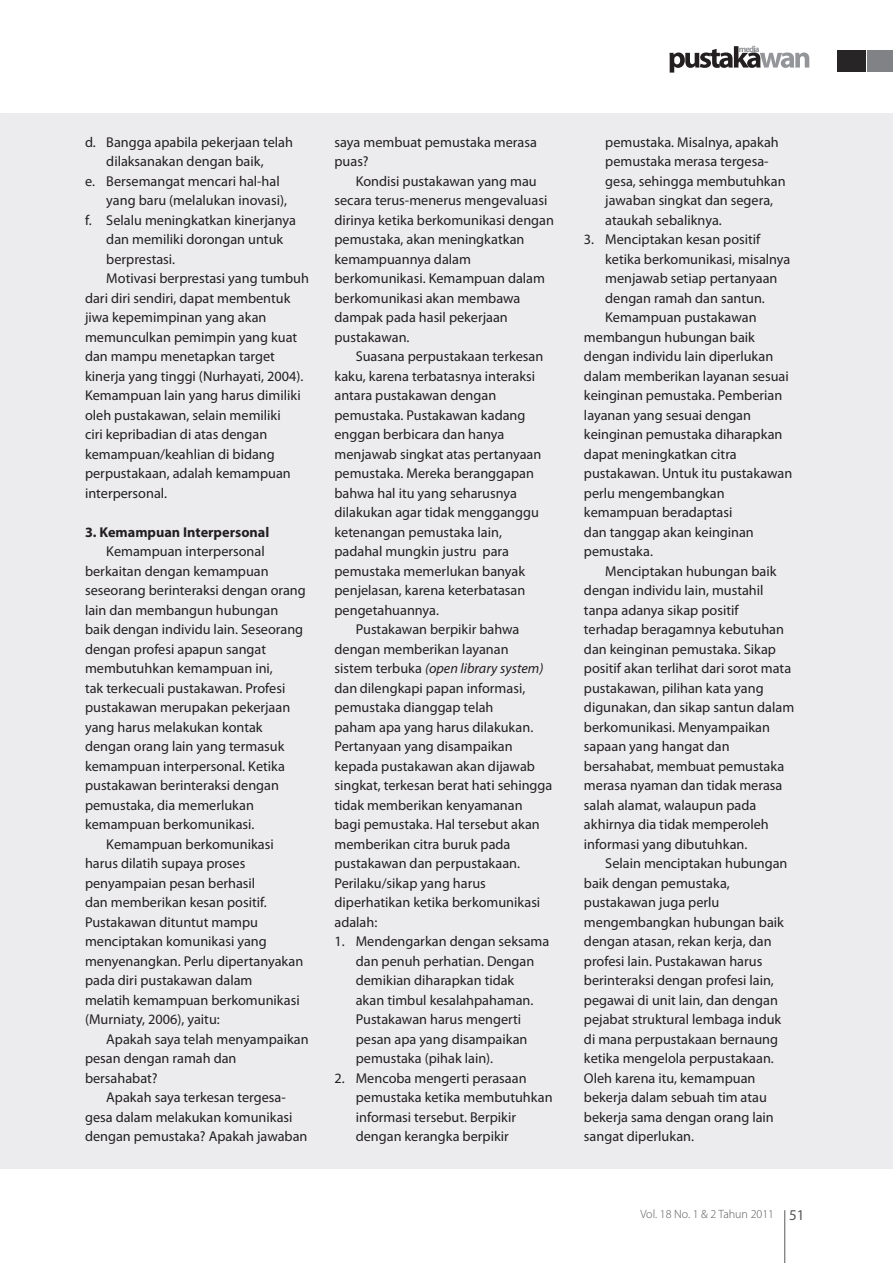
<style>
.page{position:relative;width:893px;height:1263px;background:#fff}
.page>*{position:absolute;margin:0;border:0;box-sizing:border-box;transform-origin:0 0}
.Body_Text_Indent{font:14.25px/19.5px "Myriad Pro";color:#231f20}
.Body_Text_Indent-2{font:700 14.25px "Myriad Pro";color:#231f20}
.t1{font:300 12px "Myriad Pro";color:#57585a}
.s1{font-style:italic}
.s2{font-weight:400;font-size:15px}
</style>
<div class="page">
<hr style="left:784px;top:1210px;width:1px;height:53px;background:#57585a">
<svg style="left:669px;top:46px;width:140px;height:27px"></svg>
<div style="left:867px;top:50px;width:26px;height:21px;background:#808285"></div>
<div style="left:837px;top:50px;width:28px;height:21px;background:#282526"></div>
<div style="left:0;top:113px;width:893px;height:1055px;background:#ececee"></div>
<p class="Body_Text_Indent" style="left:85px;top:132px;width:209px;text-align:center">d. Bangga apabila pekerjaan telah dilaksanakan dengan baik,</p>
<p class="Body_Text_Indent" style="left:106px;top:171px;width:182px;text-indent:-21px">e. Bersemangat mencari hal-hal yang baru (melalukan inovasi),</p>
<p class="Body_Text_Indent" style="left:106px;top:210px;width:191px;text-indent:-21px">f. Selalu meningkatkan kinerjanya dan memiliki dorongan untuk berprestasi.</p>
<p class="Body_Text_Indent" style="left:85px;top:268px;width:225px;text-indent:21px">Motivasi berprestasi yang tumbuh dari diri sendiri, dapat membentuk jiwa kepemimpinan yang akan memunculkan pemimpin yang kuat dan mampu menetapkan target kinerja yang tinggi (Nurhayati, 2004).<br>Kemampuan lain yang harus dimiliki oleh pustakawan, selain memiliki<br>ciri kepribadian di atas dengan kemampuan/keahlian di bidang perpustakaan, adalah kemampuan interpersonal.</p>
<p class="Body_Text_Indent-2" style="left:85px;top:523px;width:186px">3. Kemampuan Interpersonal</p>
<p class="Body_Text_Indent" style="left:85px;top:541px;width:222px;text-indent:21px">Kemampuan interpersonal berkaitan dengan kemampuan seseorang berinteraksi dengan orang lain dan membangun hubungan baik dengan individu lain. Seseorang dengan profesi apapun sangat membutuhkan kemampuan ini,<br>tak terkecuali pustakawan. Profesi pustakawan merupakan pekerjaan yang harus melakukan kontak dengan orang lain yang termasuk kemampuan interpersonal. Ketika pustakawan berinteraksi dengan pemustaka, dia memerlukan kemampuan berkomunikasi.</p>
<p class="Body_Text_Indent" style="left:85px;top:834px;width:220px;text-indent:21px">Kemampuan berkomunikasi harus dilatih supaya proses penyampaian pesan berhasil<br>dan memberikan kesan positif.<br>Pustakawan dituntut mampu menciptakan komunikasi yang menyenangkan. Perlu dipertanyakan pada diri pustakawan dalam<br>melatih kemampuan berkomunikasi (Murniaty, 2006), yaitu:</p>
<p class="Body_Text_Indent" style="left:85px;top:1029px;width:225px;text-indent:21px">Apakah saya telah menyampaikan pesan dengan ramah dan bersahabat?</p>
<p class="Body_Text_Indent" style="left:85px;top:1087px;width:224px;text-indent:21px">Apakah saya terkesan tergesa&shy;gesa dalam melakukan komunikasi dengan pemustaka? Apakah jawaban</p>
<p class="Body_Text_Indent" style="left:334px;top:132px;width:204px">saya membuat pemustaka merasa puas?</p>
<p class="Body_Text_Indent" style="left:334px;top:171px;width:221px;text-indent:21px">Kondisi pustakawan yang mau secara terus-menerus mengevaluasi dirinya ketika berkomunikasi dengan pemustaka, akan meningkatkan kemampuannya dalam berkomunikasi. Kemampuan dalam berkomunikasi akan membawa dampak pada hasil pekerjaan pustakawan.</p>
<p class="Body_Text_Indent" style="left:334px;top:346px;width:210px;text-indent:21px">Suasana perpustakaan terkesan kaku, karena terbatasnya interaksi antara pustakawan dengan pemustaka. Pustakawan kadang enggan berbicara dan hanya menjawab singkat atas pertanyaan pemustaka. Mereka beranggapan bahwa hal itu yang seharusnya dilakukan agar tidak mengganggu ketenangan pemustaka lain, padahal mungkin justru para pemustaka memerlukan banyak penjelasan, karena keterbatasan pengetahuannya.</p>
<p class="Body_Text_Indent" style="left:334px;top:619px;width:219px;text-indent:21px">Pustakawan berpikir bahwa dengan memberikan layanan<br>sistem terbuka <span class="s1">(open library system) </span>dan dilengkapi papan informasi, pemustaka dianggap telah<br>paham apa yang harus dilakukan.<br>Pertanyaan yang disampaikan kepada pustakawan akan dijawab singkat, terkesan berat hati sehingga tidak memberikan kenyamanan<br>bagi pemustaka. Hal tersebut akan memberikan citra buruk pada pustakawan dan perpustakaan.<br>Perilaku/sikap yang harus diperhatikan ketika berkomunikasi adalah:</p>
<p class="Body_Text_Indent" style="left:356px;top:931px;width:195px;text-indent:-21px">1. Mendengarkan dengan seksama dan penuh perhatian. Dengan demikian diharapkan tidak<br>akan timbul kesalahpahaman.<br>Pustakawan harus mengerti pesan apa yang disampaikan pemustaka (pihak lain).</p>
<p class="Body_Text_Indent" style="left:356px;top:1068px;width:198px;text-indent:-21px">2. Mencoba mengerti perasaan pemustaka ketika membutuhkan informasi tersebut. Berpikir dengan kerangka berpikir</p>
<p class="Body_Text_Indent" style="left:605px;top:132px;width:182px">pemustaka. Misalnya, apakah pemustaka merasa tergesa&shy;gesa, sehingga membutuhkan jawaban singkat dan segera, ataukah sebaliknya.</p>
<p class="Body_Text_Indent" style="left:605px;top:229px;width:187px;text-indent:-21px">3. Menciptakan kesan positif ketika berkomunikasi, misalnya menjawab setiap pertanyaan dengan ramah dan santun.</p>
<p class="Body_Text_Indent" style="left:584px;top:307px;width:210px;text-indent:21px">Kemampuan pustakawan membangun hubungan baik dengan individu lain diperlukan dalam memberikan layanan sesuai keinginan pemustaka. Pemberian layanan yang sesuai dengan keinginan pemustaka diharapkan dapat meningkatkan citra pustakawan. Untuk itu pustakawan perlu mengembangkan kemampuan beradaptasi<br>dan tanggap akan keinginan pemustaka.</p>
<p class="Body_Text_Indent" style="left:584px;top:561px;width:212px;text-indent:21px">Menciptakan hubungan baik dengan individu lain, mustahil tanpa adanya sikap positif terhadap beragamnya kebutuhan dan keinginan pemustaka. Sikap positif akan terlihat dari sorot mata pustakawan, pilihan kata yang digunakan, dan sikap santun dalam berkomunikasi. Menyampaikan sapaan yang hangat dan bersahabat, membuat pemustaka merasa nyaman dan tidak merasa salah alamat, walaupun pada akhirnya dia tidak memperoleh informasi yang dibutuhkan.</p>
<p class="Body_Text_Indent" style="left:584px;top:853px;width:205px;text-indent:21px">Selain menciptakan hubungan baik dengan pemustaka, pustakawan juga perlu mengembangkan hubungan baik dengan atasan, rekan kerja, dan profesi lain. Pustakawan harus berinteraksi dengan profesi lain, pegawai di unit lain, dan dengan pejabat struktural lembaga induk di mana perpustakaan bernaung ketika mengelola perpustakaan.<br>Oleh karena itu, kemampuan bekerja dalam sebuah tim atau bekerja sama dengan orang lain sangat diperlukan.</p>
<p class="t1" style="left:640px;top:1207px;width:166px">Vol. 18 No. 1 &amp; 2 Tahun 2011 <span class="s2">51</span></p>
</div>
